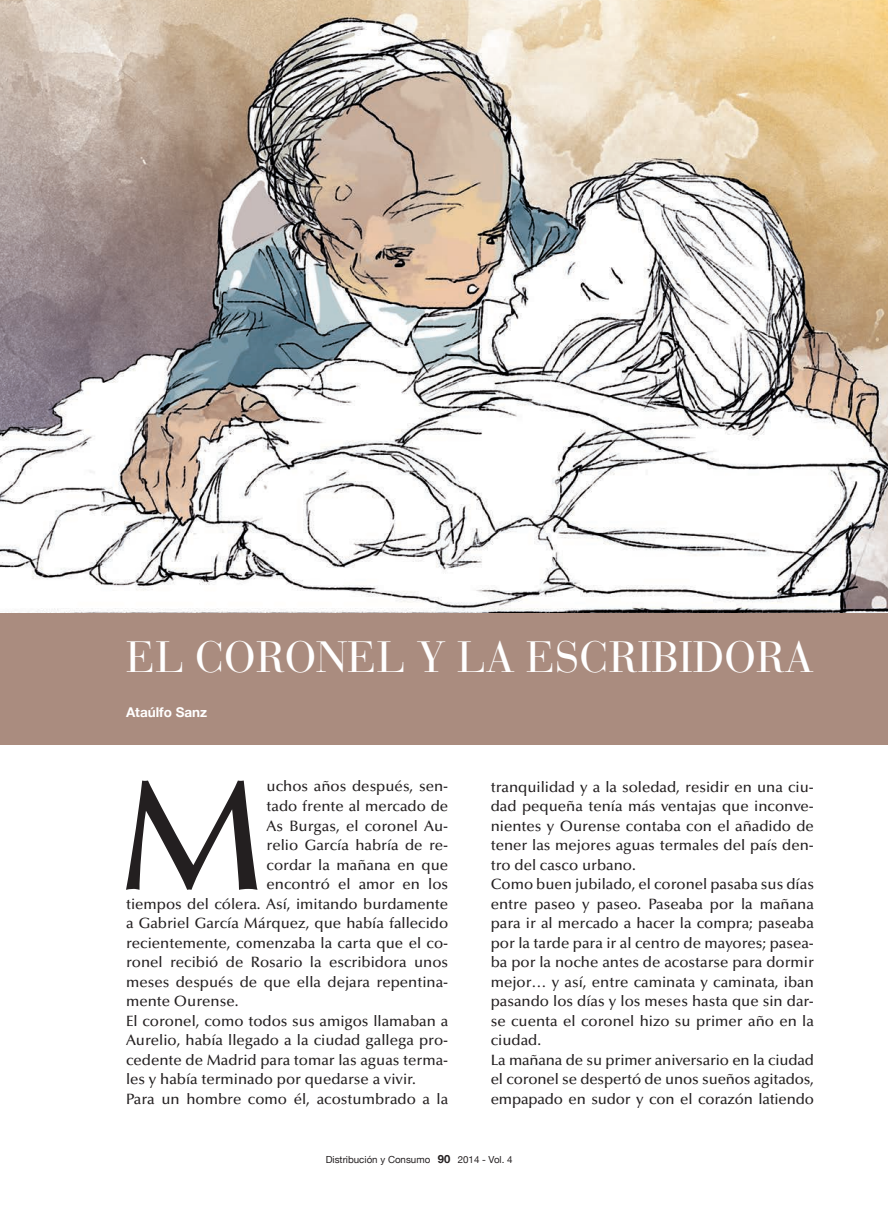
<style>
.page{position:relative;width:888px;height:1212px;background:#fff}
.page>*{position:absolute;margin:0;border:0;box-sizing:border-box;transform-origin:0 0}
.t1{font:500 156.9px "Optima";color:#231f20}
.t2{font:43.5px "Bauer Bodoni CE";color:#fff}
.t3{font:500 15px/19.5px "Optima LT Std";color:#231f20}
.t4{font:500 15px "Optima";color:#231f20}
.t5{font:700 13.5px "Helvetica Neue";color:#fff}
.t6{font:9.75px "Helvetica Neue";color:#231f20}
.s1{font-weight:700;font-size:11.25px}
</style>
<div class="page">
<div style="left:0;top:612px;width:888px;height:132px;background:#aa8c7f"></div>
<img style="left:0;top:0;width:888px;height:612px">
<h2 class="t2" style="left:126px;top:631px;width:689px">EL CORONEL Y LA ESCRIBIDORA</h2>
<p class="t5" style="left:126px;top:704px;width:83px">Ataúlfo Sanz</p>
<h1 class="t1" style="left:118px;top:748px;width:150px">M</h1>
<p class="t4" style="left:267px;top:777px;width:183px">uchos años después, sen-</p>
<p class="t4" style="left:267px;top:797px;width:183px">tado frente al mercado de</p>
<p class="t4" style="left:267px;top:816px;width:183px">As Burgas, el coronel Au-</p>
<p class="t4" style="left:267px;top:836px;width:183px">relio García habría de re-</p>
<p class="t4" style="left:267px;top:855px;width:183px">cordar la mañana en que</p>
<p class="t4" style="left:267px;top:875px;width:183px">encontró el amor en los</p>
<p class="t4" style="left:126px;top:894px;width:324px">tiempos del cólera. Así, imitando burdamente</p>
<p class="t4" style="left:126px;top:914px;width:324px">a Gabriel García Márquez, que había fallecido</p>
<p class="t4" style="left:126px;top:933px;width:324px">recientemente, comenzaba la carta que el co-</p>
<p class="t4" style="left:126px;top:953px;width:324px">ronel recibió de Rosario la escribidora unos</p>
<p class="t4" style="left:126px;top:972px;width:324px">meses después de que ella dejara repentina-</p>
<p class="t4" style="left:126px;top:992px;width:114px">mente Ourense.</p>
<p class="t3" style="left:126px;top:1010px;width:324px">El coronel, como todos sus amigos llamaban a Aurelio, había llegado a la ciudad gallega pro&shy;cedente de Madrid para tomar las aguas terma&shy;les y había terminado por quedarse a vivir.<br>Para un hombre como él, acostumbrado a la</p>
<p class="t3" style="left:491px;top:777px;width:325px">tranquilidad y a la soledad, residir en una ciu&shy;dad pequeña tenía más ventajas que inconve&shy;nientes y Ourense contaba con el añadido de tener las mejores aguas termales del país den&shy;tro del casco urbano.<br>Como buen jubilado, el coronel pasaba sus días entre paseo y paseo. Paseaba por la mañana para ir al mercado a hacer la compra; paseaba por la tarde para ir al centro de mayores; pasea&shy;ba por la noche antes de acostarse para dormir mejor… y así, entre caminata y caminata, iban pasando los días y los meses hasta que sin dar&shy;se cuenta el coronel hizo su primer año en la ciudad.<br>La mañana de su primer aniversario en la ciudad el coronel se despertó de unos sueños agitados, empapado en sudor y con el corazón latiendo</p>
<p class="t6" style="left:326px;top:1153px;width:188px">Distribución y Consumo <span class="s1">90</span> 2014 - Vol. 4</p>
</div>
